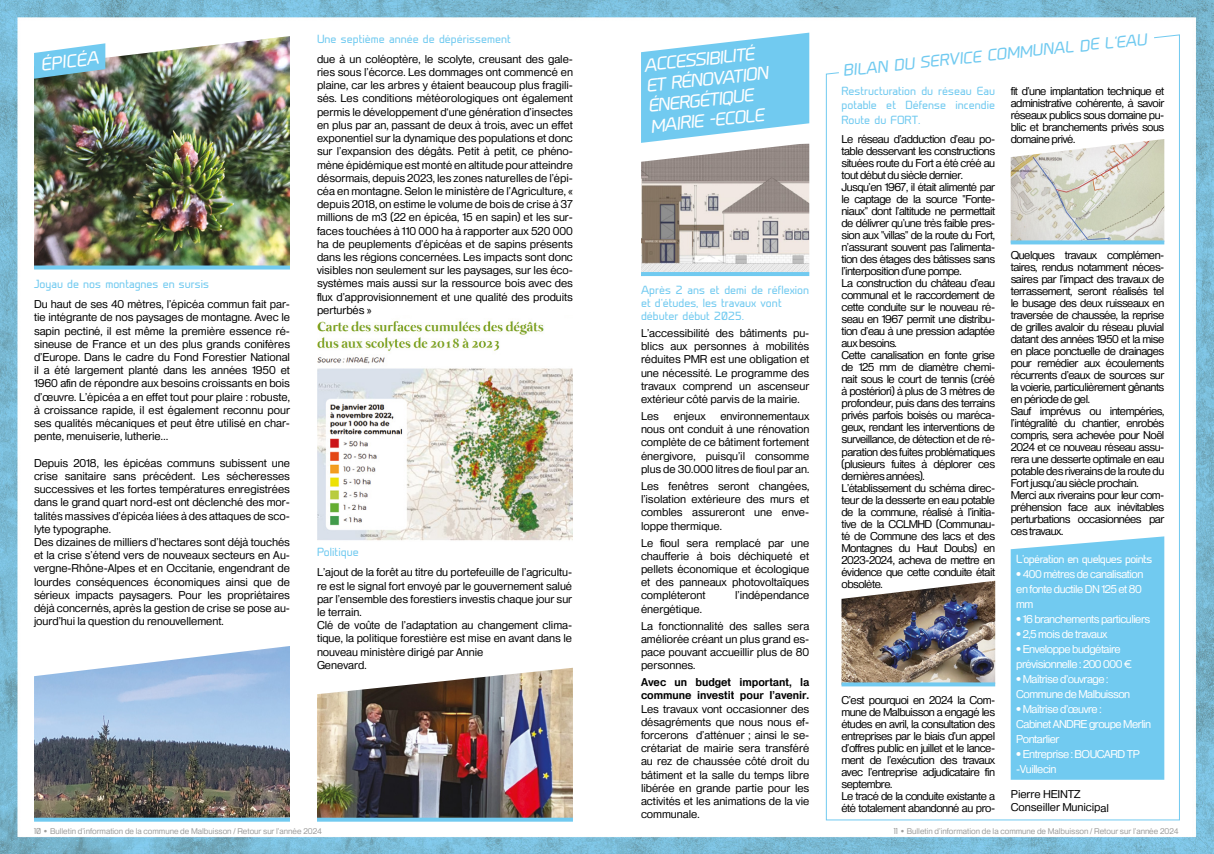
<style>
.page{position:relative;width:1214px;height:854px;background:#fff}
.page>*{position:absolute;margin:0;border:0;box-sizing:border-box;transform-origin:0 0}
.t1{font:italic 17px/20.4px "Prime";color:#fff}
.t2{font:italic 15.3px "Prime";color:#71caf0}
.t3{font:11px/12px "Heldustry FT";letter-spacing:-.04em;color:#000;text-align:justify}
.t4{font:11px/13.2px "Heldustry FT";color:#000}
.t5{font:11px/15px "Heldustry FT";letter-spacing:-.04em;color:#fff}
.t6{font:11px/13.2px "Prime";color:#71caf0}
.t7{font:600 11px/13.2px "Heldustry FT";color:#000}
.t8{font:11px "Prime";letter-spacing:-.05em;color:#fff}
.t9{font:8px "Heldustry FT";color:#9d9d9c}
.s1{font-family:"Prime"}
.s2{font-family:"Helvetica"}
</style>
<div class="page">
<img style="left:0;top:0;width:1213px;height:853px">
<svg style="left:825px;top:34px;width:355px;height:786px"></svg>
<img style="left:641px;top:143px;width:168px;height:129px">
<svg style="left:641px;top:33px;width:168px;height:110px"></svg>
<hr style="left:641px;top:272px;width:168px;height:4px;background:#71caf0">
<img style="left:1010px;top:139px;width:154px;height:101px">
<img style="left:841px;top:580px;width:154px;height:102px">
<svg style="left:841px;top:682px;width:154px;height:4px"></svg>
<svg style="left:1010px;top:240px;width:154px;height:4px"></svg>
<div style="left:1010px;top:536px;width:154px;height:243px;background:#71caf0"></div>
<img style="left:34px;top:36px;width:256px;height:229px">
<svg style="left:34px;top:265px;width:256px;height:4px"></svg>
<img style="left:34px;top:645px;width:256px;height:172px">
<svg style="left:34px;top:817px;width:256px;height:4px"></svg>
<img style="left:317px;top:667px;width:256px;height:150px">
<svg style="left:317px;top:817px;width:256px;height:4px"></svg>
<img style="left:317px;top:315px;width:256px;height:226px">
<svg style="left:34px;top:43px;width:71px;height:36px"></svg>
<h1 class="t1" style="left:40px;top:55px;width:60px;rotate:-7deg">ÉPICÉA</h1>
<p class="t6" style="left:34px;top:277px;width:177px">Joyau de nos montagnes en sursis</p>
<p class="t3" style="left:34px;top:297px;width:257px;line-height:13.2px">Du haut de ses 40 mètres, l’épicéa commun fait par&shy;tie intégrante de nos paysages de montagne. Avec le sapin pectiné, il est même la première essence ré&shy;sineuse de France et un des plus grands conifères d’Europe. Dans le cadre du Fond Forestier National il a été largement planté dans les années 1950 et 1960 afin de répondre aux besoins croissants en bois d’œuvre. L’épicéa a en effet tout pour plaire : robuste, à croissance rapide, il est également reconnu pour ses qualités mécaniques et peut être utilisé en char&shy;pente, menuiserie, lutherie…</p>
<p class="t4" style="left:34px;top:456px;width:257px">Depuis 2018, les épicéas communs subissent une crise sanitaire sans précédent. Les sécheresses successives et les fortes températures enregistrées dans le grand quart nord-est ont déclenché des mor&shy;talités massives d’épicéa liées à des attaques de sco&shy;lyte typographe.<br>Des dizaines de milliers d’hectares sont déjà touchés et la crise s’étend vers de nouveaux secteurs en Au&shy;vergne-Rhône-Alpes et en Occitanie, engendrant de lourdes conséquences économiques ainsi que de sérieux impacts paysagers. Pour les propriétaires déjà concernés, après la gestion de crise se pose au&shy;jourd’hui la question du renouvellement.</p>
<p class="t6" style="left:317px;top:32px;width:195px">Une septième année de dépérissement</p>
<p class="t3" style="left:317px;top:52px;width:257px;line-height:13.2px">due à un coléoptère, le scolyte, creusant des gale&shy;ries sous l’écorce. Les dommages ont commencé en plaine, car les arbres y étaient beaucoup plus fragili&shy;sés. Les conditions météorologiques ont également permis le développement d‘une génération d’insectes en plus par an, passant de deux à trois, avec un effet exponentiel sur la dynamique des populations et donc sur l’expansion des dégâts. Petit à petit, ce phéno&shy;mène épidémique est monté en altitude pour atteindre désormais, depuis 2023, les zones naturelles de l’épi&shy;céa en montagne. Selon le ministère de l’Agriculture, « depuis 2018, on estime le volume de bois de crise à 37 millions de m3 (22 en épicéa, 15 en sapin) et les sur&shy;faces touchées à 110 000 ha à rapporter aux 520 000 ha de peuplements d’épicéas et de sapins présents dans les régions concernées. Les impacts sont donc visibles non seulement sur les paysages, sur les éco&shy;systèmes mais aussi sur la ressource bois avec des flux d’approvisionnement et une qualité des produits perturbés »</p>
<p class="t6" style="left:317px;top:545px;width:43px">Politique</p>
<p class="t4" style="left:317px;top:565px;width:257px">L’ajout de la forêt au titre du portefeuille de l’agricultu&shy;re est le signal fort envoyé par le gouvernement salué par l’ensemble des forestiers investis chaque jour sur le terrain.<br>Clé de voûte de l’adaptation au changement clima&shy;tique, la politique forestière est mise en avant dans le nouveau ministère dirigé par Annie<br>Genevard.</p>
<h1 class="t1" style="left:643px;top:55px;width:124px;rotate:-6deg">ACCESSIBILITÉ<br>ET RÉNOVATION<br>ÉNERGÉTIQUE<br>MAIRIE -ECOLE</h1>
<p class="t6" style="left:641px;top:283px;width:170px">Après 2 ans et demi de réflexion et d’études, les travaux vont débuter début 2025.</p>
<p class="t3" style="left:641px;top:326px;width:170px;line-height:13.2px">L’accessibilité des bâtiments pu&shy;blics aux personnes à mobilités réduites PMR est une obligation et une nécessité. Le programme des travaux comprend un ascenseur extérieur côté parvis de la mairie.</p>
<p class="t3" style="left:641px;top:410px;width:19px">Les</p>
<p class="t3" style="left:673px;top:410px;width:33px">enjeux</p>
<p class="t3" style="left:641px;top:409px;width:170px;line-height:13.2px;text-indent:79px">environnementaux nous ont conduit à une rénovation complète de ce bâtiment fortement énergivore, puisqu’il consomme plus de 30.000 litres de fioul par an.</p>
<p class="t3" style="left:641px;top:479px;width:170px;line-height:13.2px">Les fenêtres seront changées, l’isolation extérieure des murs et combles assureront une enve&shy;loppe thermique.</p>
<p class="t3" style="left:641px;top:535px;width:170px;line-height:13.2px">Le fioul sera remplacé par une chaufferie à bois déchiqueté et pellets économique et écologique et des panneaux photovoltaïques compléteront</p>
<p class="t4" style="left:735px;top:588px;width:76px">l’indépendance</p>
<p class="t4" style="left:641px;top:599px;width:170px;line-height:17px">énergétique.<br>La fonctionnalité des salles sera</p>
<p class="t3" style="left:641px;top:632px;width:170px;line-height:13.2px">améliorée créant un plus grand es&shy;pace pouvant accueillir plus de 80 personnes.</p>
<p class="t7" style="left:641px;top:675px;width:170px">Avec un budget important, la commune investit pour l’avenir.</p>
<p class="t3" style="left:641px;top:701px;width:170px;line-height:13.2px">Les travaux vont occasionner des désagréments que nous nous ef&shy;forcerons d’atténuer ; ainsi le se&shy;crétariat de mairie sera transféré au rez de chaussée côté droit du bâtiment et la salle du temps libre libérée en grande partie pour les activités et les animations de la vie communale.</p>
<h2 class="t2" style="left:841px;top:62px;width:307px;rotate:-6deg">BILAN DU SERVICE COMMUNAL DE L’EAU</h2>
<p class="t6" style="left:841px;top:85px;width:155px">Restructuration du réseau Eau potable et Défense incendie</p>
<p class="t6" style="left:841px;top:113px;width:80px">Route du FORT.</p>
<p class="t3" style="left:841px;top:133px;width:155px;text-align:left">Le réseau d’adduction d’eau po&shy;table desservant les constructions situées route du Fort a été créé au tout début du siècle dernier.<br>Jusqu’en 1967, il était alimenté par le captage de la source "Fonte&shy;niaux" dont l’altitude ne permettait de délivrer qu’une très faible pres&shy;sion aux "villas" de la route du Fort, n’assurant souvent pas l’alimenta&shy;tion des étages des bâtisses sans l’interposition d’une pompe.<br>La construction du château d’eau communal et le raccordement de cette conduite sur le nouveau ré&shy;seau en 1967 permit une distribu&shy;tion d’eau à une pression adaptée aux besoins.<br>Cette canalisation en fonte grise de 125 mm de diamètre chemi&shy;nait sous le court de tennis (créé à postériori) à plus de 3 mètres de profondeur, puis dans des terrains privés parfois boisés ou maréca&shy;geux, rendant les interventions de surveillance, de détection et de ré&shy;paration des fuites problématiques (plusieurs fuites à déplorer ces dernières années).<br>L’établissement du schéma direc&shy;teur de la desserte en eau potable de la commune, réalisé à l’initia&shy;tive de la CCLMHD (Communau&shy;té de Commune des lacs et des<br>Montagnes du Haut Doubs) en<br>2023-2024, acheva de mettre en évidence que cette conduite était obsolète.</p>
<p class="t3" style="left:841px;top:694px;width:155px;text-align:left">C’est pourquoi en 2024 la Com&shy;mune de Malbuisson a engagé les études en avril, la consultation des entreprises par le biais d’un appel d’offres public en juillet et le lance&shy;ment de l’exécution des travaux avec l’entreprise adjudicataire fin septembre.<br>Le tracé de la conduite existante a été totalement abandonné au pro-</p>
<p class="t3" style="left:1010px;top:85px;width:155px">fit d’une implantation technique et administrative cohérente, à savoir réseaux publics sous domaine pu&shy;blic et branchements privés sous domaine privé.</p>
<p class="t3" style="left:1010px;top:248px;width:155px;text-align:left">Quelques travaux complémen&shy;taires, rendus notamment néces&shy;saires par l’impact des travaux de terrassement, seront réalisés tel le busage des deux ruisseaux en traversée de chaussée, la reprise de grilles avaloir du réseau pluvial datant des années 1950 et la mise en place ponctuelle de drainages pour remédier aux écoulements récurrents d’eaux de sources sur la voierie, particulièrement gênants en période de gel.<br>Sauf imprévus ou intempéries, l’intégralité du chantier, enrobés compris, sera achevée pour Noël<br>2024 et ce nouveau réseau assu&shy;rera une desserte optimale en eau potable des riverains de la route du<br>Fort jusqu’au siècle prochain.<br>Merci aux riverains pour leur com&shy;préhension face aux inévitables perturbations occasionnées par ces travaux.</p>
<p class="t8" style="left:1016px;top:552px;width:138px">L’opération en quelques points</p>
<p class="t5" style="left:1016px;top:566px;width:128px">• 400 mètres de canalisation en fonte ductile DN 125 et 80 mm</p>
<p class="t5" style="left:1016px;top:611px;width:135px">• 16 branchements particuliers</p>
<p class="t5" style="left:1016px;top:626px;width:93px">• 2,5 mois de travaux</p>
<p class="t5" style="left:1016px;top:641px;width:117px">• Enveloppe budgétaire prévisionnelle : 200 000 €</p>
<p class="t5" style="left:1016px;top:671px;width:115px">• Maîtrise d’ouvrage :<br>Commune de Malbuisson</p>
<p class="t5" style="left:1016px;top:701px;width:136px">• Maîtrise d’œuvre :<br>Cabinet ANDRE groupe Merlin<br>Pontarlier</p>
<p class="t5" style="left:1016px;top:746px;width:125px">• Entreprise : BOUCARD TP -Vuillecin</p>
<p class="t3" style="left:1011px;top:786px;width:100px;line-height:13px;rotate:1deg">Pierre HEINTZ<br>Conseiller Municipal</p>
<p class="t9" style="left:34px;top:826px;width:289px"><span class="s1">10</span> <span class="s2">•</span> Bulletin d’information de la commune de Malbuisson / Retour sur l’année 2024</p>
<p class="t9" style="left:893px;top:825px;width:286px"><span class="s1">11</span> <span class="s2">•</span> Bulletin d’information de la commune de Malbuisson / Retour sur l’année 2024</p>
</div>
